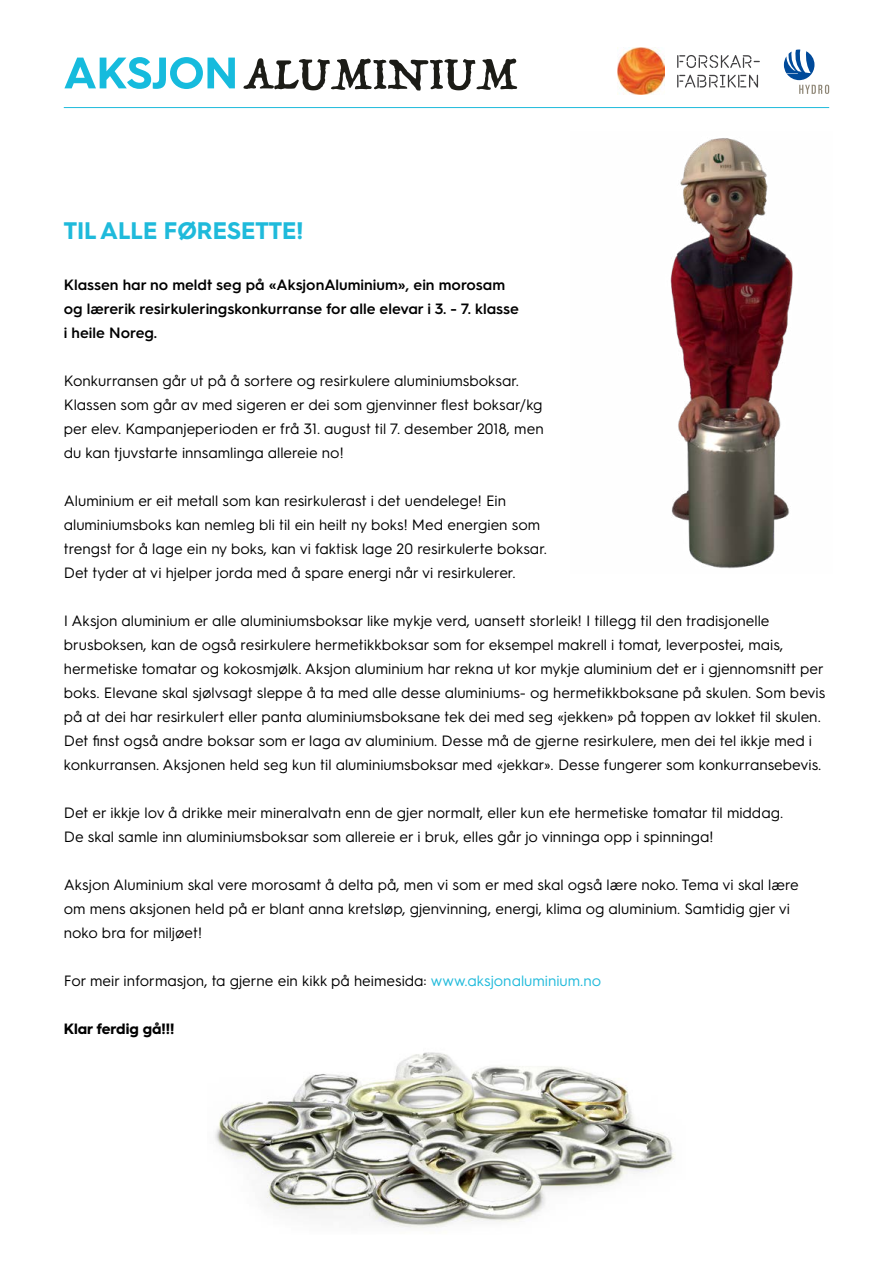
<style>
.page{position:relative;width:893px;height:1263px;background:#fff}
.page>*{position:absolute;margin:0;border:0;box-sizing:border-box;transform-origin:0 0}
.t1{font:700 24px "Hurme Geometric Sans 3";color:#1fbadb}
.t2{font:15px/24px "Hurme Geometric Sans 3";color:#000}
.t3{font:600 15px/24px "Hurme Geometric Sans 3";color:#000}
.t4{font:700 15px "Hurme Geometric Sans 3";color:#000}
.s1{color:#1fbadb}
</style>
<div class="page">
<svg style="left:64px;top:57px;width:171px;height:32px"></svg>
<svg style="left:243px;top:58px;width:31px;height:31px"></svg>
<svg style="left:677px;top:75px;width:81px;height:13px"></svg>
<svg style="left:677px;top:55px;width:83px;height:13px"></svg>
<img style="left:618px;top:48px;width:46px;height:47px">
<hr style="left:64px;top:107px;width:765px;height:1px;background:#1fbadb">
<svg style="left:784px;top:50px;width:45px;height:44px"></svg>
<img style="left:215px;top:1052px;width:460px;height:176px">
<img style="left:670px;top:138px;width:123px;height:431px">
<h1 class="t1" style="left:64px;top:214px;width:241px">TIL ALLE FØRESETTE!</h1>
<p class="t3" style="left:64px;top:271px;width:457px">Klassen har no meldt seg på «AksjonAluminium», ein morosam og lærerik resirkuleringskonkurranse for alle elevar i 3. - 7. klasse i heile Noreg.</p>
<p class="t2" style="left:64px;top:367px;width:481px">Konkurransen går ut på å sortere og resirkulere aluminiumsboksar.<br>Klassen som går av med sigeren er dei som gjenvinner flest boksar/kg per elev. Kampanjeperioden er frå 31. august til 7. desember 2018, men du kan tjuvstarte innsamlinga allereie no!</p>
<p class="t2" style="left:64px;top:487px;width:485px">Aluminium er eit metall som kan resirkulerast i det uendelege! Ein aluminiumsboks kan nemleg bli til ein heilt ny boks! Med energien som trengst for å lage ein ny boks, kan vi faktisk lage 20 resirkulerte boksar.<br>Det tyder at vi hjelper jorda med å spare energi når vi resirkulerer.</p>
<p class="t2" style="left:64px;top:607px;width:763px">I Aksjon aluminium er alle aluminiumsboksar like mykje verd, uansett storleik! I tillegg til den tradisjonelle brusboksen, kan de også resirkulere hermetikkboksar som for eksempel makrell i tomat, leverpostei, mais, hermetiske tomatar og kokosmjølk. Aksjon aluminium har rekna ut kor mykje aluminium det er i gjennomsnitt per boks. Elevane skal sjølvsagt sleppe å ta med alle desse aluminiums- og hermetikkboksane på skulen. Som bevis på at dei har resirkulert eller panta aluminiumsboksane tek dei med seg «jekken» på toppen av lokket til skulen.<br>Det finst også andre boksar som er laga av aluminium. Desse må de gjerne resirkulere, men dei tel ikkje med i konkurransen. Aksjonen held seg kun til aluminiumsboksar med «jekkar». Desse fungerer som konkurransebevis.</p>
<p class="t2" style="left:64px;top:799px;width:721px">Det er ikkje lov å drikke meir mineralvatn enn de gjer normalt, eller kun ete hermetiske tomatar til middag.<br>De skal samle inn aluminiumsboksar som allereie er i bruk, elles går jo vinninga opp i spinninga!</p>
<p class="t2" style="left:64px;top:871px;width:737px">Aksjon Aluminium skal vere morosamt å delta på, men vi som er med skal også lære noko. Tema vi skal lære om mens aksjonen held på er blant anna kretsløp, gjenvinning, energi, klima og aluminium. Samtidig gjer vi noko bra for miljøet!</p>
<p class="t2" style="left:64px;top:967px;width:539px">For meir informasjon, ta gjerne ein kikk på heimesida: <span class="s1">www.aksjonaluminium.no</span></p>
<p class="t4" style="left:64px;top:1018px;width:112px">Klar ferdig gå!!!</p>
</div>
